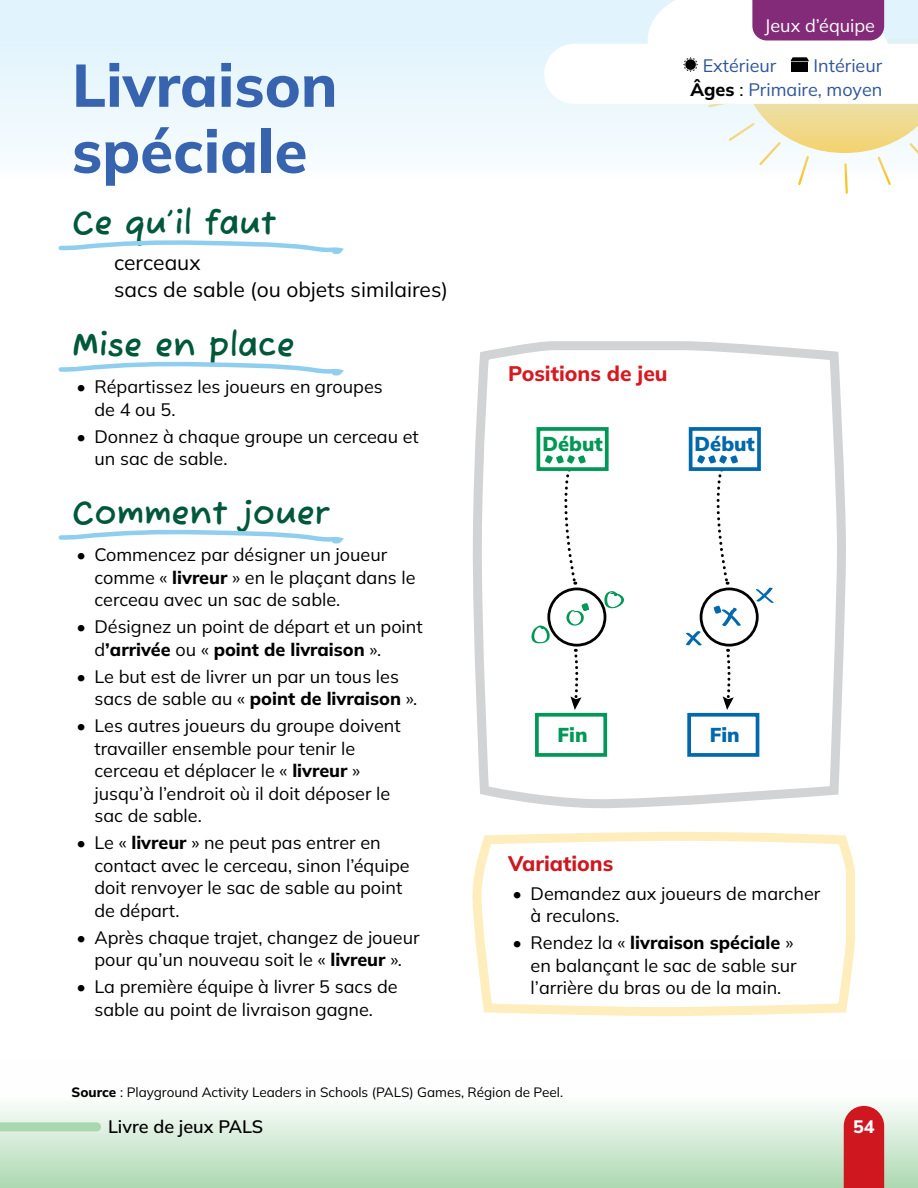
<style>
.page{position:relative;width:918px;height:1188px;background:#fff}
.page>*{position:absolute;margin:0;border:0;box-sizing:border-box;transform-origin:0 0}
.t1{font:800 60px "Mulish";color:#3763af}
.t2{font:700 33px "Fuzzy Bubbles";color:#00583b}
.p_Whats_needed_list{font:21px "Mulish";color:#000}
.t3{font:800 21px "Mulish";color:#d71920}
.t4{font:800 21px "Mulish";color:#ce171e}
.t5{font:200 20.1px "Mulish";color:#009856}
.t6{font:200 20.1px "Mulish";color:#0068ac}
.t7{font:18px/22.5px "Mulish";color:#000}
.t8{font:18px "Mulish";color:#2f5699}
.t9{font:600 18px "Mulish";color:#000}
.t10{font:18px "Mulish";color:#fff}
.t11{font:800 18px "Mulish";color:#fff}
.p_Source_footnote{font:13.5px "Mulish";color:#000}
.s1{font-weight:800}
.s2{font-weight:800;color:#000}
.s3{color:#000}
</style>
<div class="page">
<div style="left:0;top:1061px;width:918px;height:127px;background:linear-gradient(to bottom,#fff,#b2dbb7)"></div>
<div style="left:844px;top:1106px;width:40px;height:82px;background:#ce171e"></div>
<svg style="left:0;top:1122px;width:101px;height:9px"></svg>
<div style="left:0;top:0;width:918px;height:179px;background:linear-gradient(to bottom,#ddf2fd,#f9fcfe)"></div>
<svg style="left:472px;top:832px;width:383px;height:184px"></svg>
<svg style="left:473px;top:341px;width:373px;height:468px"></svg>
<svg style="left:756px;top:588px;width:18px;height:15px"></svg>
<svg style="left:685px;top:631px;width:17px;height:15px"></svg>
<svg style="left:530px;top:625px;width:20px;height:18px"></svg>
<svg style="left:604px;top:591px;width:21px;height:18px"></svg>
<svg style="left:570px;top:649px;width:12px;height:61px"></svg>
<div style="left:547px;top:588px;width:59px;height:59px;border:3px solid #000;border-radius:50%"></div>
<div style="left:535px;top:713px;width:72px;height:44px;border:4px solid #009856"></div>
<div style="left:537px;top:427px;width:72px;height:44px;border:4px solid #009856"></div>
<svg style="left:566px;top:603px;width:23px;height:25px"></svg>
<svg style="left:545px;top:455px;width:41px;height:130px"></svg>
<svg style="left:723px;top:649px;width:11px;height:61px"></svg>
<div style="left:700px;top:588px;width:59px;height:59px;border:3px solid #000;border-radius:50%"></div>
<div style="left:687px;top:713px;width:72px;height:44px;border:4px solid #0068ac"></div>
<div style="left:689px;top:427px;width:72px;height:44px;border:4px solid #0068ac"></div>
<svg style="left:714px;top:606px;width:27px;height:21px"></svg>
<svg style="left:697px;top:455px;width:41px;height:130px"></svg>
<svg style="left:544px;top:0;width:374px;height:194px"></svg>
<svg style="left:58px;top:240px;width:286px;height:14px"></svg>
<svg style="left:58px;top:361px;width:286px;height:15px"></svg>
<svg style="left:58px;top:529px;width:286px;height:15px"></svg>
<h2 class="t1" style="left:72px;top:45px;width:267px">Livraison</h2>
<h2 class="t1" style="left:72px;top:111px;width:237px">spéciale</h2>
<h3 class="t2" style="left:72px;top:195px;width:206px">Ce qu’il faut</h3>
<p class="p_Whats_needed_list" style="left:114px;top:249px;width:88px">cerceaux</p>
<p class="p_Whats_needed_list" style="left:114px;top:276px;width:336px">sacs de sable (ou objets similaires)</p>
<h3 class="t2" style="left:72px;top:316px;width:225px">Mise en place</h3>
<p class="t7" style="left:94px;top:375px;width:290px;text-indent:-18px">• Répartissez les joueurs en groupes de 4 ou 5.</p>
<p class="t7" style="left:94px;top:425px;width:326px;text-indent:-18px">• Donnez à chaque groupe un cerceau et un sac de sable.</p>
<h3 class="t2" style="left:72px;top:484px;width:258px">Comment jouer</h3>
<p class="t7" style="left:94px;top:543px;width:323px;text-indent:-18px">• Commencez par désigner un joueur comme « <span class="s1">livreur</span> » en le plaçant dans le cerceau avec un sac de sable.</p>
<p class="t7" style="left:94px;top:615px;width:330px;text-indent:-18px">• Désignez un point de départ et un point d<span class="s1">’arrivée</span> ou « <span class="s1">point de livraison</span> ».</p>
<p class="t7" style="left:94px;top:665px;width:324px;text-indent:-18px">• Le but est de livrer un par un tous les sacs de sable au « <span class="s1">point de livraison</span> ».</p>
<p class="t7" style="left:94px;top:714px;width:308px;text-indent:-18px">• Les autres joueurs du groupe doivent travailler ensemble pour tenir le cerceau et déplacer le « <span class="s1">livreur</span> » jusqu’à l’endroit où il doit déposer le sac de sable.</p>
<p class="t7" style="left:94px;top:831px;width:317px;text-indent:-18px">• Le « <span class="s1">livreur</span> » ne peut pas entrer en contact avec le cerceau, sinon l’équipe doit renvoyer le sac de sable au point de départ.</p>
<p class="t7" style="left:76px;top:926px;width:345px;text-align:center">• Après chaque trajet, changez de joueur pour qu’un nouveau soit le « <span class="s1">livreur</span> ».</p>
<p class="t7" style="left:76px;top:975px;width:323px;text-align:center">• La première équipe à livrer 5 sacs de sable au point de livraison gagne.</p>
<p class="t10" style="left:765px;top:13px;width:112px">Jeux d’équipe</p>
<p class="t8" style="left:703px;top:53px;width:75px">Extérieur</p>
<p class="t8" style="left:814px;top:53px;width:70px">Intérieur</p>
<p class="t8" style="left:691px;top:77px;width:193px"><span class="s2">Âges</span> <span class="s3">:</span> Primaire, moyen</p>
<p class="t3" style="left:508px;top:360px;width:161px">Positions de jeu</p>
<p class="t5" style="left:542px;top:430px;width:62px">Début</p>
<p class="t6" style="left:695px;top:430px;width:62px">Début</p>
<p class="t5" style="left:558px;top:721px;width:31px">Fin</p>
<p class="t6" style="left:710px;top:721px;width:31px">Fin</p>
<h4 class="t4" style="left:508px;top:849px;width:107px">Variations</h4>
<p class="t7" style="left:531px;top:881px;width:291px;text-indent:-18px">• Demandez aux joueurs de marcher à reculons.</p>
<p class="t7" style="left:531px;top:931px;width:268px;text-indent:-18px">• Rendez la « <span class="s1">livraison spéciale</span> » en balançant le sac de sable sur l’arrière du bras ou de la main.</p>
<p class="p_Source_footnote" style="left:71px;top:1083px;width:493px"><span class="s1">Source</span> : Playground Activity Leaders in Schools (PALS) Games, Région de Peel.</p>
<p class="t9" style="left:108px;top:1114px;width:157px">Livre de jeux PALS</p>
<p class="t11" style="left:853px;top:1114px;width:23px">54</p>
</div>
